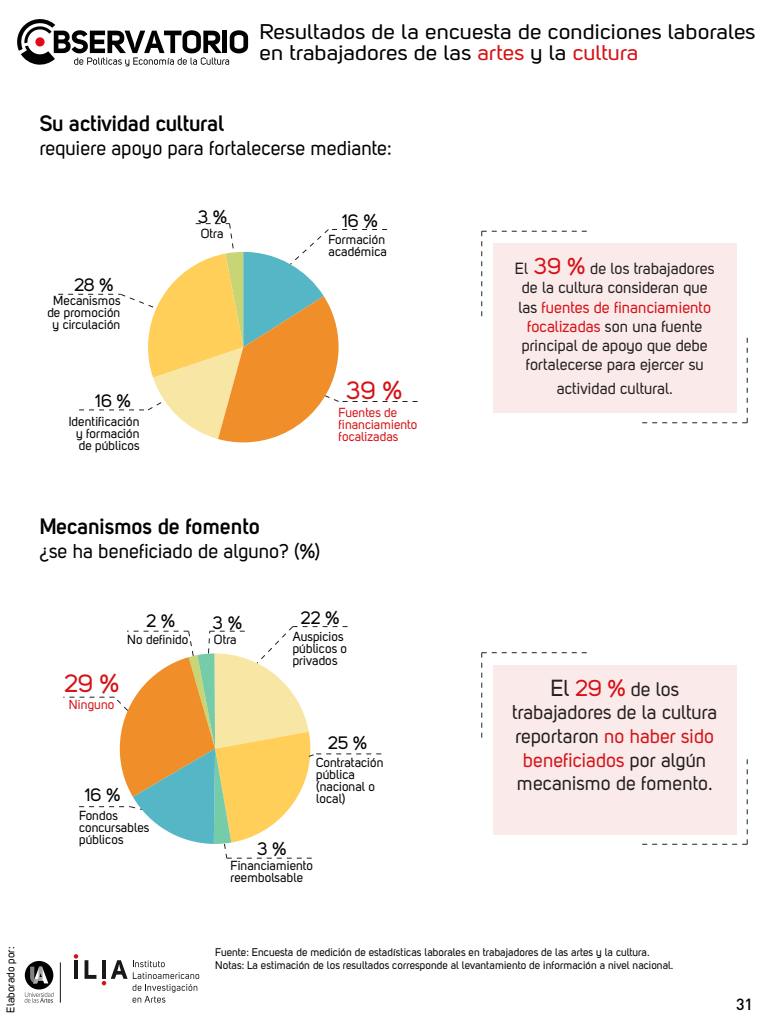
<style>
.page{position:relative;width:768px;height:1024px;background:#fff}
.page>*{position:absolute;margin:0;border:0;box-sizing:border-box;transform-origin:0 0}
.t1{font:25px "Uni Sans Regular";color:#d51216}
.t2{font:700 22px "Uni Sans Semi";color:#000}
.t3{font:21px/21px "Uni Sans Regular";color:#000;scale:1.11 1}
.t4{font:20px "Uni Sans Regular";color:#000}
.t5{font:19.7px/23.6px "Uni Sans Regular";color:#231f20;text-align:center}
.t6{font:18px "Uni Sans Regular";color:#000}
.t7{font:16px/19.2px "Uni Sans Regular";color:#231f20;text-align:center}
.t8{font:500 16px "DIN Pro";color:#000}
.t9{font:13px/12px "Uni Sans Regular";color:#000}
.t10{font:13px/12px "Uni Sans Regular";color:#d51216}
.t11{font:11px/13.2px "Uni Sans Regular";color:#000}
.s1{color:#d51216}
.s2{font-size:23px;color:#d51216}
.s3{font-size:23px}
</style>
<div class="page">
<div style="left:25px;top:961px;width:28px;height:29px;background:#000;border-radius:50%"></div>
<svg style="left:30px;top:967px;width:18px;height:16px"></svg>
<svg style="left:25px;top:992px;width:28px;height:11px"></svg>
<hr style="left:74px;top:960px;width:4px;height:19px;background:#1a171b">
<svg style="left:85px;top:960px;width:11px;height:19px"></svg>
<svg style="left:74px;top:954px;width:4px;height:5px"></svg>
<svg style="left:102px;top:960px;width:97px;height:43px"></svg>
<hr style="left:60px;top:962px;width:1px;height:41px;background:#000">
<svg style="left:17px;top:19px;width:231px;height:47px"></svg>
<div style="left:493px;top:665px;width:244px;height:170px;background:#fbeaea"></div>
<svg style="left:482px;top:653px;width:105px;height:85px"></svg>
<svg style="left:642px;top:759px;width:106px;height:86px"></svg>
<div style="left:493px;top:243px;width:244px;height:170px;background:#fbeaea"></div>
<svg style="left:482px;top:231px;width:105px;height:86px"></svg>
<svg style="left:642px;top:337px;width:106px;height:87px"></svg>
<svg style="left:63px;top:626px;width:319px;height:233px"></svg>
<svg style="left:58px;top:223px;width:360px;height:219px"></svg>
<p class="t3" style="left:259px;top:21px;width:448px">Resultados de la encuesta de condiciones laborales en trabajadores de las <span class="s1">artes</span> y la <span class="s1">cultura</span></p>
<p class="t2" style="left:40px;top:110px;width:186px">Su actividad cultural</p>
<p class="t4" style="left:40px;top:137px;width:354px">requiere apoyo para fortalecerse mediante:</p>
<p class="t6" style="left:74px;top:274px;width:40px">28 %</p>
<p class="t9" style="left:47px;top:295px;width:75px;text-align:center">Mecanismos de promoción y circulación</p>
<p class="t6" style="left:95px;top:390px;width:37px">16 %</p>
<p class="t9" style="left:76px;top:415px;width:65px;text-align:justify;text-indent:-7px">Identificación y formación de públicos</p>
<p class="t6" style="left:198px;top:206px;width:30px">3 %</p>
<p class="t9" style="left:201px;top:228px;width:24px">Otra</p>
<p class="t6" style="left:342px;top:210px;width:37px">16 %</p>
<p class="t9" style="left:329px;top:233px;width:60px">Formación académica</p>
<p class="t1" style="left:347px;top:375px;width:57px">39 %</p>
<p class="t10" style="left:339px;top:406px;width:80px">Fuentes de financiamiento focalizadas</p>
<p class="t7" style="left:515px;top:259px;width:201px">El <span class="s2">39 %</span> de los trabajadores de la cultura consideran que las <span class="s1">fuentes de financiamiento focalizadas</span> son una fuente principal de apoyo que debe fortalecerse para ejercer su</p>
<p class="t7" style="left:557px;top:378px;width:118px">actividad cultural.</p>
<p class="t2" style="left:40px;top:513px;width:222px">Mecanismos de fomento</p>
<p class="t4" style="left:40px;top:540px;width:282px">¿se ha beneficiado de alguno? (%)</p>
<p class="t6" style="left:147px;top:610px;width:30px">2 %</p>
<p class="t9" style="left:127px;top:634px;width:63px">No definido</p>
<p class="t1" style="left:64px;top:669px;width:56px">29 %</p>
<p class="t10" style="left:69px;top:698px;width:47px">Ninguno</p>
<p class="t6" style="left:85px;top:785px;width:37px">16 %</p>
<p class="t9" style="left:79px;top:809px;width:72px">Fondos concursables públicos</p>
<p class="t6" style="left:213px;top:612px;width:30px">3 %</p>
<p class="t9" style="left:214px;top:634px;width:24px">Otra</p>
<p class="t6" style="left:301px;top:608px;width:40px">22 %</p>
<p class="t9" style="left:293px;top:630px;width:56px">Auspicios públicos o privados</p>
<p class="t6" style="left:257px;top:838px;width:30px">3 %</p>
<p class="t6" style="left:328px;top:732px;width:40px">25 %</p>
<p class="t9" style="left:316px;top:756px;width:69px">Contratación pública (nacional o local)</p>
<p class="t9" style="left:231px;top:860px;width:84px">Financiamiento reembolsable</p>
<p class="t5" style="left:512px;top:677px;width:207px"><span class="s3">El</span> <span class="s2">29 %</span> de los trabajadores de la cultura reportaron <span class="s1">no haber sido beneficiados</span> por algún mecanismo de fomento.</p>
<p class="t11" style="left:4px;top:1013px;width:68px;rotate:-90deg">Elaborado por:</p>
<p class="t11" style="left:215px;top:945px;width:460px">Fuente: Encuesta de medición de estadísticas laborales en trabajadores de las artes y la cultura.<br>Notas: La estimación de los resultados corresponde al levantamiento de información a nivel nacional.</p>
<p class="t8" style="left:736px;top:991px;width:19px">31</p>
</div>
